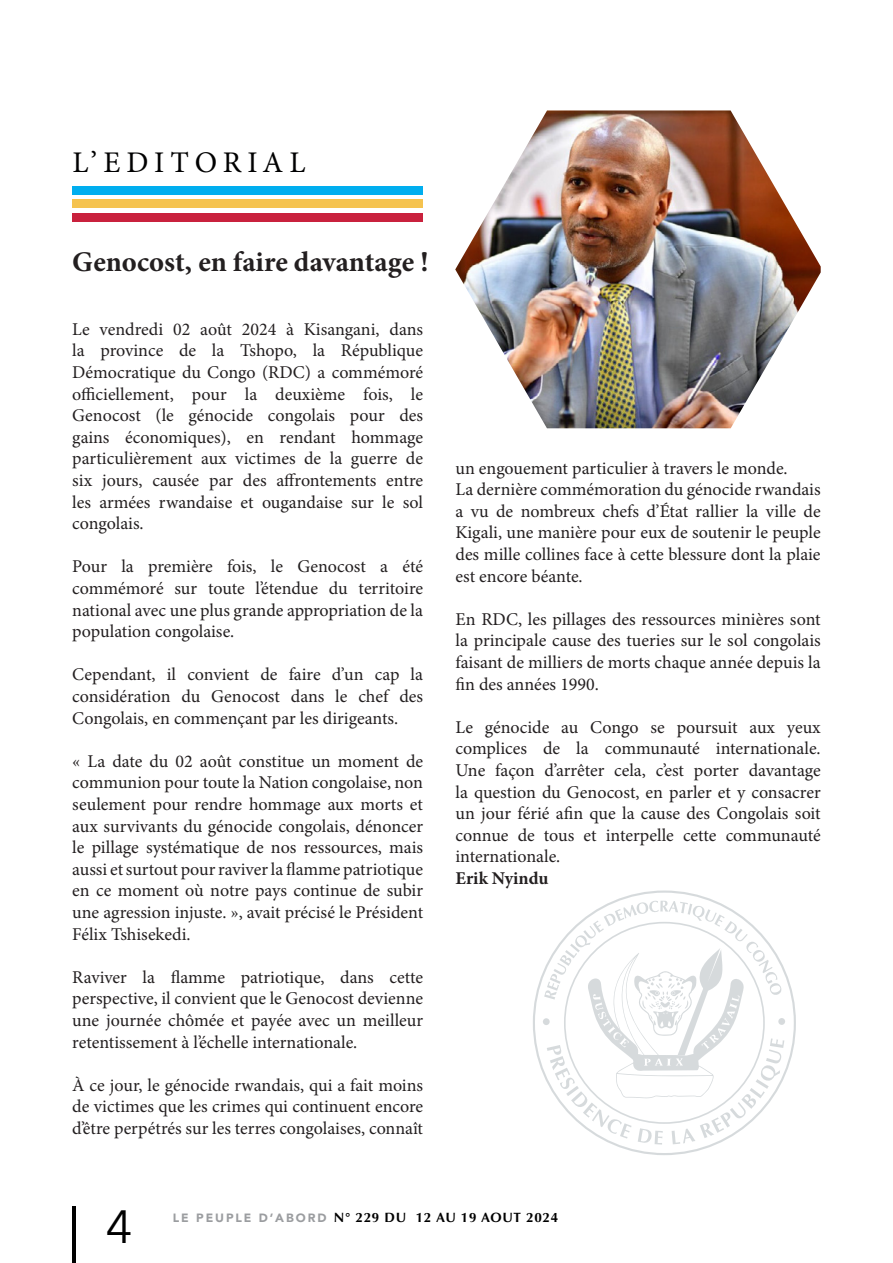
<style>
.page{position:relative;width:893px;height:1263px;background:#fff}
.page>*{position:absolute;margin:0;border:0;box-sizing:border-box;transform-origin:0 0}
.t1{font:46.5px "Avenir Next";color:#000}
.En-tête_de_section{font:30px "Minion Pro";letter-spacing:.195em;color:#000001}
.Texte_de_titre-_Alig{font:700 28.5px "Minion Pro";color:#231f20}
.t2{font:18px/21.6px "Minion Pro";color:#231f20;text-align:justify}
.t3{font:700 18px "Minion Pro";color:#231f20}
.t4{font:700 13.5px "Optima";letter-spacing:.05em;color:#000}
.s1{font-family:"Avenir";font-weight:900;font-size:12px;color:#9b9da0}
</style>
<div class="page">
<hr style="left:72px;top:1206px;width:3px;height:57px;background:#000">
<svg style="left:533px;top:890px;width:263px;height:265px"></svg>
<svg style="left:544px;top:901px;width:240px;height:243px"></svg>
<div style="left:72px;top:213px;width:351px;height:8px;background:#c9213d"></div>
<div style="left:72px;top:199px;width:351px;height:9px;background:#f5c34f"></div>
<div style="left:72px;top:186px;width:351px;height:9px;background:#00aeef"></div>
<img style="left:455px;top:110px;width:366px;height:318px">
<p class="En-tête_de_section" style="left:72px;top:142px;width:235px">L’EDITORIAL</p>
<p class="Texte_de_titre-_Alig" style="left:72px;top:242px;width:358px">Genocost, en faire davantage !</p>
<p class="t2" style="left:72px;top:318px;width:352px">Le vendredi 02 août 2024 à Kisangani, dans la province de la Tshopo, la République Démocratique du Congo (RDC) a commémoré officiellement, pour la deuxième fois, le Genocost (le génocide congolais pour des gains économiques), en rendant hommage particulièrement aux victimes de la guerre de six jours, causée par des affrontements entre les armées rwandaise et ougandaise sur le sol congolais.</p>
<p class="t2" style="left:72px;top:556px;width:352px">Pour la première fois, le Genocost a été commémoré sur toute l’étendue du territoire national avec une plus grande appropriation de la population congolaise.</p>
<p class="t2" style="left:72px;top:664px;width:352px">Cependant, il convient de faire d’un cap la considération du Genocost dans le chef des Congolais, en commençant par les dirigeants.</p>
<p class="t2" style="left:72px;top:750px;width:352px">« La date du 02 août constitue un moment de communion pour toute la Nation congolaise, non seulement pour rendre hommage aux morts et aux survivants du génocide congolais, dénoncer le pillage systématique de nos ressources, mais aussi et surtout pour raviver la flamme patriotique en ce moment où notre pays continue de subir une agression injuste. », avait précisé le Président Félix Tshisekedi.</p>
<p class="t2" style="left:72px;top:966px;width:352px">Raviver la flamme patriotique, dans cette perspective, il convient que le Genocost devienne une journée chômée et payée avec un meilleur retentissement à l’échelle internationale.</p>
<p class="t2" style="left:72px;top:1074px;width:352px">À ce jour, le génocide rwandais, qui a fait moins de victimes que les crimes qui continuent encore d’être perpétrés sur les terres congolaises, connaît</p>
<p class="t2" style="left:455px;top:457px;width:334px">un engouement particulier à travers le monde.</p>
<p class="t2" style="left:455px;top:479px;width:367px">La dernière commémoration du génocide rwandais a vu de nombreux chefs d’État rallier la ville de Kigali, une manière pour eux de soutenir le peuple des mille collines face à cette blessure dont la plaie est encore béante.</p>
<p class="t2" style="left:455px;top:608px;width:367px">En RDC, les pillages des ressources minières sont la principale cause des tueries sur le sol congolais faisant de milliers de morts chaque année depuis la fin des années 1990.</p>
<p class="t2" style="left:455px;top:716px;width:367px">Le génocide au Congo se poursuit aux yeux complices de la communauté internationale.<br>Une façon d’arrêter cela, c’est porter davantage la question du Genocost, en parler et y consacrer un jour férié afin que la cause des Congolais soit connue de tous et interpelle cette communauté internationale.</p>
<p class="t3" style="left:455px;top:866px;width:95px">Erik Nyindu</p>
<h1 class="t1" style="left:106px;top:1187px;width:28px">4</h1>
<p class="t4" style="left:173px;top:1210px;width:387px"><span class="s1">LE PEUPLE D’ABORD</span> N° 229 DU 12 AU 19 AOUT 2024</p>
</div>
